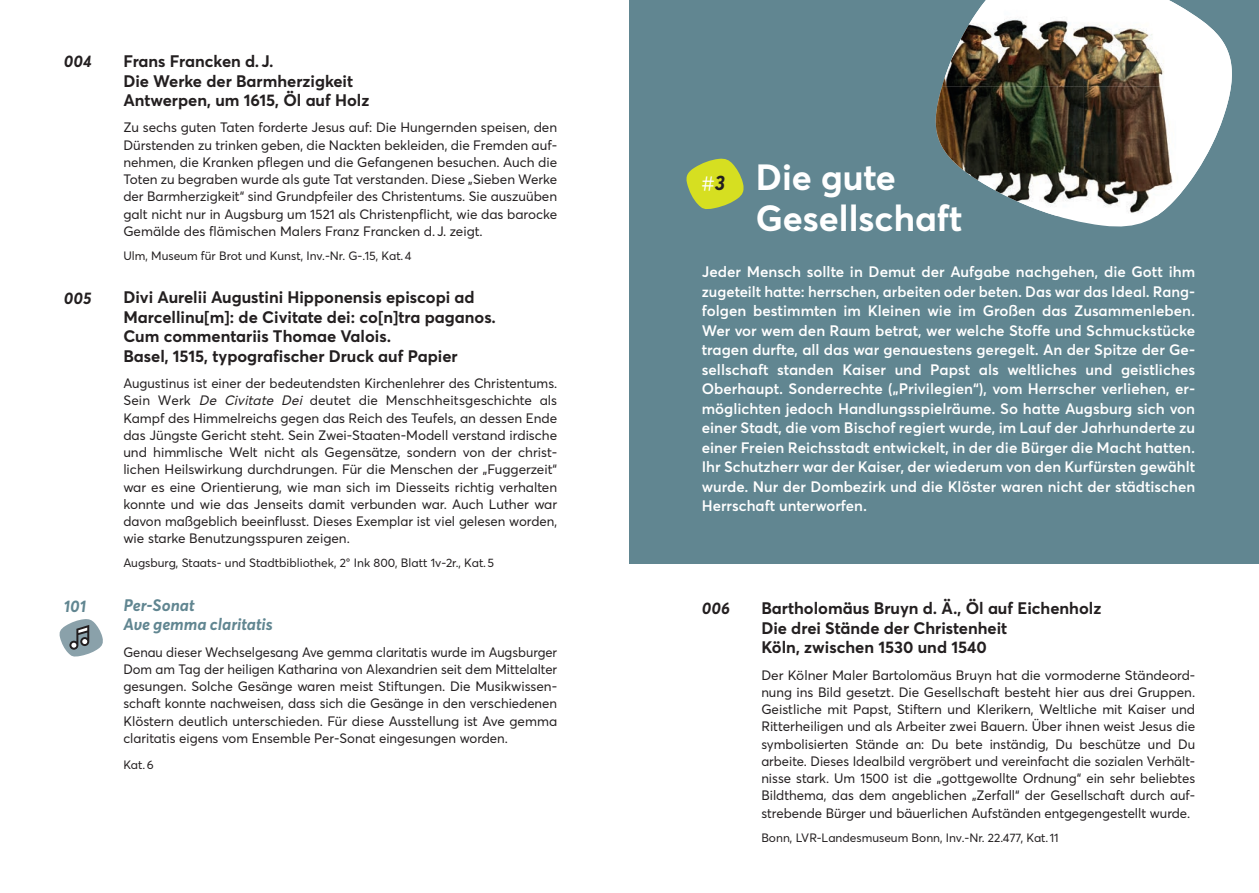
<style>
.page{position:relative;width:1259px;height:893px;background:#fff}
.page>*{position:absolute;margin:0;border:0;box-sizing:border-box;transform-origin:0 0}
.t1{font:700 36px "Averta PE";color:#fff}
.t2{font:italic 700 20.7px "Averta PE";color:#231f20}
.t3{font:700 16.5px/19.5px "Averta PE";color:#231f20}
.t4{font:italic 700 16.5px/19.5px "Averta PE";color:#618691}
.t5{font:italic 700 16.5px "Averta PE";color:#231f20}
.t6{font:600 15px/19.5px "Averta PE";color:#fff;text-align:justify}
.t7{font:13.5px/17.2px "Averta Demo PE Cutted Demo";color:#231f20;text-align:justify}
.t8{font:13.5px/17.2px "Averta Demo PE Cutted Demo";color:#231f20;text-align:justify;scale:.96 1}
.t9{font:12px "Averta Demo PE Cutted Demo";color:#231f20}
.s1{font-style:italic}
.s2{font-family:"Averta Demo PE Cutted Demo";font-weight:400;font-size:20.7px}
</style>
<div class="page">
<svg style="left:59px;top:619px;width:44px;height:38px"></svg>
<div style="left:629px;top:0;width:630px;height:563px;background:#618691"></div>
<svg style="left:686px;top:158px;width:58px;height:51px"></svg>
<svg style="left:979px;top:63px;width:253px;height:164px"></svg>
<img style="left:942px;top:0;width:289px;height:86px">
<img style="left:935px;top:86px;width:296px;height:87px">
<svg style="left:967px;top:173px;width:12px;height:8px"></svg>
<p class="t5" style="left:64px;top:50px;width:29px">004</p>
<p class="t5" style="left:64px;top:286px;width:29px">005</p>
<p class="t4" style="left:64px;top:596px;width:24px">101</p>
<p class="t3" style="left:123px;top:51px;width:247px">Frans Francken d. J.<br>Die Werke der Barmherzigkeit<br>Antwerpen, um 1615, Öl auf Holz</p>
<p class="t7" style="left:123px;top:119px;width:435px">Zu sechs guten Taten forderte Jesus auf: Die Hungernden speisen, den Dürstenden zu trinken geben, die Nackten bekleiden, die Fremden auf&shy;nehmen, die Kranken pflegen und die Gefangenen besuchen. Auch die Toten zu begraben wurde als gute Tat verstanden. Diese „Sieben Werke der Barmherzigkeit“ sind Grundpfeiler des Christentums. Sie auszuüben galt nicht nur in Augsburg um 1521 als Christenpflicht, wie das barocke Gemälde des flämischen Malers Franz Francken d. J. zeigt.</p>
<p class="t9" style="left:123px;top:249px;width:290px">Ulm, Museum für Brot und Kunst, Inv.-Nr. G-.15, Kat. 4</p>
<p class="t3" style="left:123px;top:287px;width:374px">Divi Aurelii Augustini Hipponensis episcopi ad Marcellinu[m]: de Civitate dei: co[n]tra paganos.<br>Cum commentariis Thomae Valois.<br>Basel, 1515, typografischer Druck auf Papier</p>
<p class="t7" style="left:123px;top:375px;width:435px">Augustinus ist einer der bedeutendsten Kirchenlehrer des Christentums.<br>Sein Werk <span class="s1">De Civitate Dei</span> deutet die Menschheitsgeschichte als Kampf des Himmelreichs gegen das Reich des Teufels, an dessen Ende das Jüngste Gericht steht. Sein Zwei-Staaten-Modell verstand irdische und himmlische Welt nicht als Gegensätze, sondern von der christ&shy;lichen Heilswirkung durchdrungen. Für die Menschen der „Fuggerzeit“ war es eine Orientierung, wie man sich im Diesseits richtig verhalten konnte und wie das Jenseits damit verbunden war. Auch Luther war davon maßgeblich beeinflusst. Dieses Exemplar ist viel gelesen worden, wie starke Benutzungsspuren zeigen.</p>
<p class="t9" style="left:123px;top:556px;width:372px">Augsburg, Staats- und Stadtbibliothek, 2° Ink 800, Blatt 1v-2r., Kat. 5</p>
<p class="t4" style="left:123px;top:596px;width:151px">Per-Sonat<br>Ave gemma claritatis</p>
<p class="t8" style="left:123px;top:643px;width:453px">Genau dieser Wechselgesang Ave gemma claritatis wurde im Augsburger Dom am Tag der heiligen Katharina von Alexandrien seit dem Mittelalter gesungen. Solche Gesänge waren meist Stiftungen. Die Musikwissen&shy;schaft konnte nachweisen, dass sich die Gesänge in den verschiedenen Klöstern deutlich unterschieden. Für diese Ausstellung ist Ave gemma claritatis eigens vom Ensemble Per-Sonat eingesungen worden.</p>
<p class="t9" style="left:123px;top:758px;width:32px">Kat. 6</p>
<h1 class="t1" style="left:701px;top:152px;width:196px"><span class="s2">#</span> Die gute</h1>
<h2 class="t2" style="left:715px;top:168px;width:12px">3</h2>
<h1 class="t1" style="left:756px;top:193px;width:208px">Gesellschaft</h1>
<p class="t6" style="left:702px;top:262px;width:495px">Jeder Mensch sollte in Demut der Aufgabe nach gehen, die Gott ihm zugeteilt hatte: herrschen, arbeiten oder beten. Das war das Ideal. Rang&shy;folgen bestimmten im Kleinen wie im Großen das Zusammenleben.<br>Wer vor wem den Raum betrat, wer welche Stoffe und Schmuckstücke tragen durfte, all das war genauestens geregelt. An der Spitze der Ge&shy;sellschaft standen Kaiser und Papst als weltliches und geistliches Oberhaupt. Sonderrechte („Privilegien“), vom Herrscher verliehen, er&shy;möglichten jedoch Handlungsspielräume. So hatte Augsburg sich von einer Stadt, die vom Bischof regiert wurde, im Lauf der Jahrhunderte zu einer Freien Reichsstadt entwickelt, in der die Bürger die Macht hatten.<br>Ihr Schutzherr war der Kaiser, der wiederum von den Kurfürsten gewählt wurde. Nur der Dombezirk und die Klöster waren nicht der städtischen Herrschaft unterworfen.</p>
<p class="t5" style="left:702px;top:597px;width:30px">006</p>
<p class="t3" style="left:761px;top:598px;width:341px">Bartholomäus Bruyn d. Ä., Öl auf Eichenholz<br>Die drei Stände der Christenheit<br>Köln, zwischen 1530 und 1540</p>
<p class="t7" style="left:761px;top:666px;width:435px">Der Kölner Maler Bartolomäus Bruyn hat die vormoderne Stände ord&shy;nung ins Bild gesetzt. Die Gesellschaft besteht hier aus drei Gruppen.<br>Geistliche mit Papst, Stiftern und Klerikern, Weltliche mit Kaiser und Ritterheiligen und als Arbeiter zwei Bauern. Über ihnen weist Jesus die symbolisierten Stände an: Du bete inständig, Du beschütze und Du arbeite. Dieses Idealbild vergröbert und vereinfacht die sozialen Verhält&shy;nisse stark. Um 1500 ist die „gottgewollte Ordnung“ ein sehr beliebtes Bildthema, das dem angeblichen „Zerfall“ der Gesellschaft durch auf&shy;strebende Bürger und bäuerlichen Aufständen entgegengestellt wurde.</p>
<p class="t9" style="left:761px;top:830px;width:299px">Bonn, LVR-Landesmuseum Bonn, Inv.-Nr. 22.477, Kat. 11</p>
</div>
